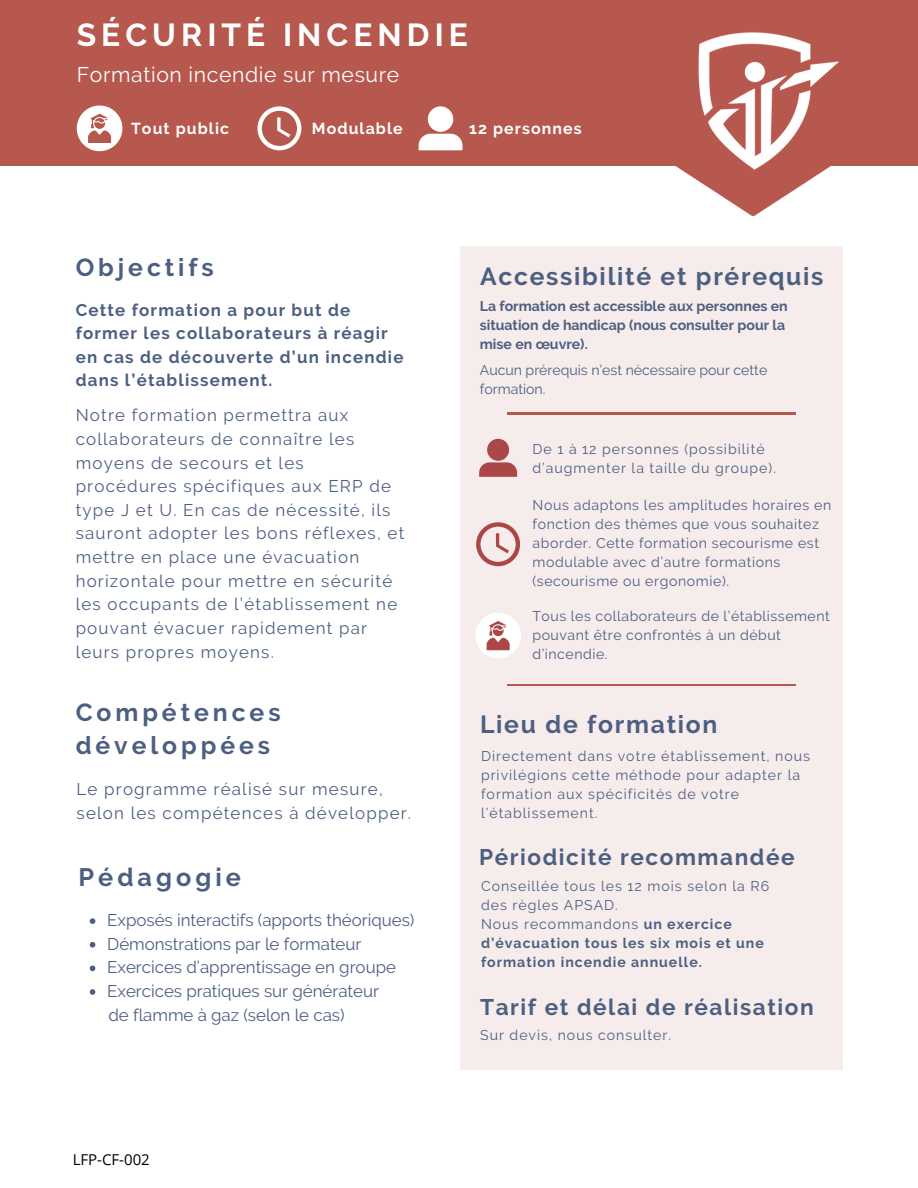
<style>
.page{position:relative;width:918px;height:1188px;background:#fff}
.page>*{position:absolute;margin:0;border:0;box-sizing:border-box;transform-origin:0 0}
.t1{font:700 31.8px "Raleway";letter-spacing:.16em;color:#fff}
.t2{font:700 25.2px "Raleway";letter-spacing:.16em;color:#4d5f81}
.t3{font:700 24.75px "Raleway";letter-spacing:.07em;color:#4d5f81}
.t4{font:700 24.75px/33.8px "Raleway";letter-spacing:.16em;color:#4d5f81}
.t5{font:700 22.5px "Raleway";letter-spacing:.07em;color:#4d5f81}
.t6{font:21.15px "Raleway";letter-spacing:.03em;color:#fff}
.t7{font:16.95px/23.7px "Raleway";letter-spacing:.07em;color:#4d5f81}
.t8{font:16.95px "Raleway";color:#4d5f81}
.t9{font:700 16.95px/23.7px "Raleway";letter-spacing:.07em;color:#4d5f81}
.t10{font:700 15.9px "Raleway";letter-spacing:.07em;color:#fff}
.t11{font:15px "Open Sans";color:#000}
.t12{font:14.1px/19.2px "Raleway";letter-spacing:.07em;color:#4d5f81}
.t13{font:14.1px/19.2px "Raleway";letter-spacing:.045em;color:#4d5f81}
.t14{font:700 14.1px/19.2px "Raleway";color:#4d5f81}
.t15{font:700 14.1px/19.2px "Raleway";letter-spacing:.07em;color:#4d5f81}
.t16{font:14.1px/19.2px "Raleway";color:#4d5f81}
.s1{font-weight:400}
</style>
<div class="page">
<div style="left:0;top:0;width:918px;height:165px;background:#b6584d"></div>
<svg style="left:672px;top:165px;width:133px;height:51px"></svg>
<svg style="left:257px;top:106px;width:44px;height:44px"></svg>
<svg style="left:419px;top:106px;width:43px;height:44px"></svg>
<svg style="left:77px;top:106px;width:45px;height:45px"></svg>
<hr style="left:752px;top:172px;width:2px;height:42px;background:#b6584d">
<div style="left:461px;top:247px;width:382px;height:822px;background:#f6ecec"></div>
<hr style="left:508px;top:413px;width:288px;height:1px;background:#b6584d">
<svg style="left:476px;top:522px;width:44px;height:44px"></svg>
<svg style="left:475px;top:613px;width:46px;height:45px"></svg>
<hr style="left:508px;top:685px;width:288px;height:1px;background:#b6584d">
<svg style="left:90px;top:918px;width:5px;height:6px"></svg>
<svg style="left:90px;top:942px;width:5px;height:6px"></svg>
<svg style="left:90px;top:966px;width:5px;height:5px"></svg>
<svg style="left:90px;top:989px;width:5px;height:6px"></svg>
<img style="left:682px;top:32px;width:163px;height:151px">
<svg style="left:479px;top:439px;width:38px;height:38px"></svg>
<h4 class="t1" style="left:77px;top:16px;width:393px">SÉCURITÉ INCENDIE</h4>
<p class="t6" style="left:77px;top:62px;width:324px">Formation incendie sur mesure</p>
<p class="t10" style="left:131px;top:119px;width:100px">Tout public</p>
<h1 class="t10" style="left:312px;top:119px;width:92px">Modulable</h1>
<p class="t10" style="left:469px;top:119px;width:114px">12 personnes</p>
<p class="t4" style="left:76px;top:250px;width:140px">Objectifs</p>
<p class="t9" style="left:76px;top:298px;width:329px">Cette formation a pour but de former les collaborateurs à réagir en cas de découverte d’un incendie dans l’établissement.</p>
<p class="t7" style="left:76px;top:404px;width:330px">Notre formation permettra aux collaborateurs de connaître les moyens de secours et les procédures spécifiques aux ERP de type J et U. En cas de nécessité, ils sauront adopter les bons réflexes, et mettre en place une évacuation horizontale pour mettre en sécurité les occupants de l’établissement ne pouvant évacuer rapidement par leurs propres moyens.</p>
<p class="t4" style="left:76px;top:695px;width:206px">Compétences développées</p>
<h2 class="t7" style="left:77px;top:777px;width:336px">Le programme réalisé sur mesure, selon les compétences à développer.</h2>
<h4 class="t2" style="left:79px;top:862px;width:164px">Pédagogie</h4>
<p class="t8" style="left:107px;top:910px;width:309px">Exposés interactifs (apports théoriques)</p>
<p class="t8" style="left:107px;top:934px;width:256px">Démonstrations par le formateur</p>
<h5 class="t8" style="left:107px;top:958px;width:290px">Exercices d’apprentissage en groupe</h5>
<p class="t8" style="left:107px;top:981px;width:273px">Exercices pratiques sur générateur</p>
<p class="t8" style="left:108px;top:1005px;width:238px">de flamme à gaz (selon le cas)</p>
<p class="t11" style="left:73px;top:1149px;width:79px">LFP-CF-002</p>
<p class="t3" style="left:480px;top:262px;width:345px">Accessibilité et prérequis</p>
<p class="t14" style="left:480px;top:296px;width:310px">La formation est accessible aux personnes en situation de handicap (nous consulter pour la mise en œuvre).</p>
<p class="t16" style="left:480px;top:360px;width:289px">Aucun prérequis n’est nécessaire pour cette formation.</p>
<h4 class="t12" style="left:532px;top:439px;width:245px">De 1 à 12 personnes (possibilité d’augmenter la taille du groupe).</h4>
<p class="t13" style="left:532px;top:495px;width:300px">Nous adaptons les amplitudes horaires en fonction des thèmes que vous souhaitez aborder. Cette formation secourisme est modulable avec d’autre formations (secourisme ou ergonomie).</p>
<p class="t13" style="left:532px;top:606px;width:299px">Tous les collaborateurs de l’établissement pouvant être confrontés à un début d’incendie.</p>
<p class="t3" style="left:480px;top:710px;width:239px">Lieu de formation</p>
<p class="t12" style="left:481px;top:746px;width:331px">Directement dans votre établissement, nous privilégions cette méthode pour adapter la formation aux spécificités de votre l’établissement.</p>
<p class="t5" style="left:479px;top:844px;width:317px">Périodicité recommandée</p>
<h2 class="t12" style="left:481px;top:876px;width:290px">Conseillée tous les 12 mois selon la R6</h2>
<h5 class="t12" style="left:481px;top:895px;width:138px">des règles APSAD.</h5>
<h2 class="t15" style="left:481px;top:914px;width:284px"><span class="s1">Nous recommandons</span> un exercice d’évacuation tous les six mois et une formation incendie annuelle.</h2>
<h5 class="t5" style="left:480px;top:993px;width:335px">Tarif et délai de réalisation</h5>
<h4 class="t12" style="left:480px;top:1026px;width:192px">Sur devis, nous consulter.</h4>
</div>
